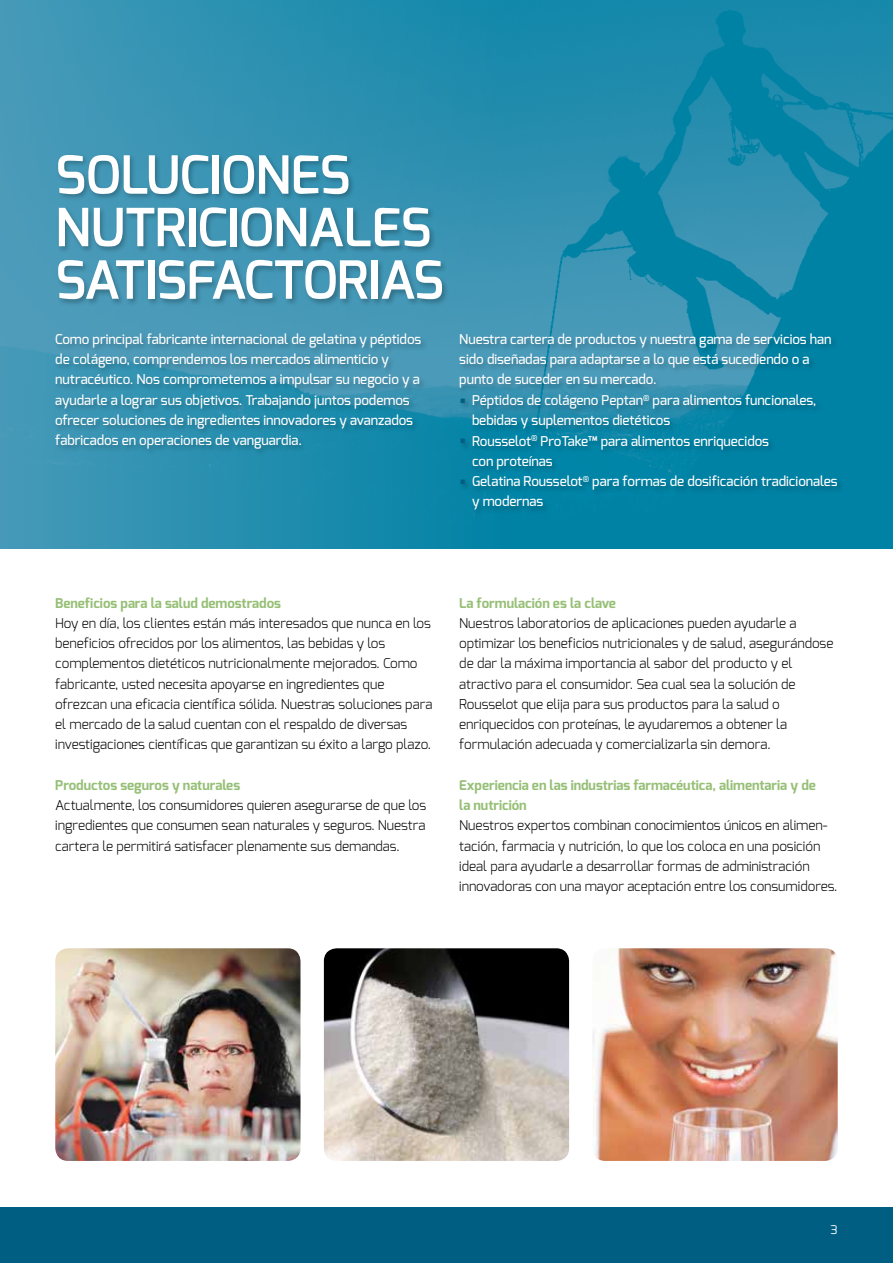
<style>
.page{position:relative;width:893px;height:1263px;background:#fff}
.page>*{position:absolute;margin:0;border:0;box-sizing:border-box;transform-origin:0 0}
.t1{font:600 52.5px/52.5px "Exo";letter-spacing:-.015em;color:#fff}
.t2{font:300 13.5px/20.2px "Exo";letter-spacing:-.005em;color:#000}
.t3{font:500 13.5px/20.2px "Exo";letter-spacing:-.005em;color:#fff}
.t4{font:700 13.5px/20.2px "Exo";color:#96bf76}
.t5{font:12px "Exo";color:#fff}
.s1{font-weight:700;font-size:24px;color:#005e83}
</style>
<div class="page">
<div style="left:0;top:1208px;width:893px;height:55px;background:#005e83"></div>
<img style="left:593px;top:948px;width:245px;height:213px">
<img style="left:324px;top:948px;width:245px;height:213px">
<img style="left:55px;top:948px;width:245px;height:213px">
<img style="left:0;top:0;width:893px;height:549px">
<div style="left:54px;top:331px;width:375px;height:125px;background:#000;opacity:.25"></div>
<div style="left:458px;top:332px;width:387px;height:186px;background:#000;opacity:.25"></div>
<div style="left:56px;top:153px;width:394px;height:154px;background:#000;opacity:.25"></div>
<h1 class="t1" style="left:55px;top:148px;width:390px">SOLUCIONES<br>NUTRICIONALES<br>SATISFACTORIAS</h1>
<p class="t3" style="left:55px;top:329px;width:367px">Como principal fabricante internacional de gelatina y péptidos de colágeno, comprendemos los mercados alimenticio y nutracéutico. Nos comprometemos a impulsar su negocio y a ayudarle a lograr sus objetivos. Trabajando juntos podemos ofrecer soluciones de ingredientes innovadores y avanzados fabricados en operaciones de vanguardia.</p>
<p class="t3" style="left:459px;top:329px;width:374px">Nuestra cartera de productos y nuestra gama de servicios han sido diseñadas para adaptarse a lo que está sucediendo o a punto de suceder en su mercado.</p>
<p class="t3" style="left:472px;top:390px;width:346px;text-indent:-13px"><span class="s1">•</span> Péptidos de colágeno Peptan<sup>®</sup> para alimentos funcionales, bebidas y suplementos dietéticos</p>
<p class="t3" style="left:472px;top:430px;width:299px;text-indent:-13px"><span class="s1">•</span> Rousselot<sup>®</sup> ProTake™ para alimentos enriquecidos con proteínas</p>
<p class="t3" style="left:472px;top:471px;width:367px;text-indent:-13px"><span class="s1">•</span> Gelatina Rousselot<sup>®</sup> para formas de dosificación tradicionales y modernas</p>
<p class="t4" style="left:55px;top:593px;width:227px">Beneficios para la salud demostrados</p>
<p class="t2" style="left:55px;top:613px;width:379px">Hoy en día, los clientes están más interesados que nunca en los beneficios ofrecidos por los alimentos, las bebidas y los complementos dietéticos nutricionalmente mejorados. Como fabricante, usted necesita apoyarse en ingredientes que ofrezcan una eficacia científica sólida. Nuestras soluciones para el mercado de la salud cuentan con el respaldo de diversas investigaciones científicas que garantizan su éxito a largo plazo.</p>
<p class="t4" style="left:55px;top:775px;width:186px">Productos seguros y naturales</p>
<p class="t2" style="left:55px;top:795px;width:372px;text-align:justify">Actualmente, los consumidores quieren asegurarse de que los ingredientes que consumen sean naturales y seguros. Nuestra cartera le permitirá satisfacer plenamente sus demandas.</p>
<p class="t4" style="left:459px;top:593px;width:158px">La formulación es la clave</p>
<p class="t2" style="left:459px;top:613px;width:376px">Nuestros laboratorios de aplicaciones pueden ayudarle a optimizar los beneficios nutricionales y de salud, asegurándose de dar la máxima importancia al sabor del producto y el atractivo para el consumidor. Sea cual sea la solución de Rousselot que elija para sus productos para la salud o enriquecidos con proteínas, le ayudaremos a obtener la formulación adecuada y comercializarla sin demora.</p>
<p class="t4" style="left:459px;top:775px;width:358px">Experiencia en las industrias farmacéutica, alimentaria y de la nutrición</p>
<p class="t2" style="left:459px;top:815px;width:380px">Nuestros expertos combinan conocimientos únicos en alimen&shy;tación, farmacia y nutrición, lo que los coloca en una posición ideal para ayudarle a desarrollar formas de administración innovadoras con una mayor aceptación entre los consumidores.</p>
<p class="t5" style="left:830px;top:1222px;width:9px">3</p>
</div>
